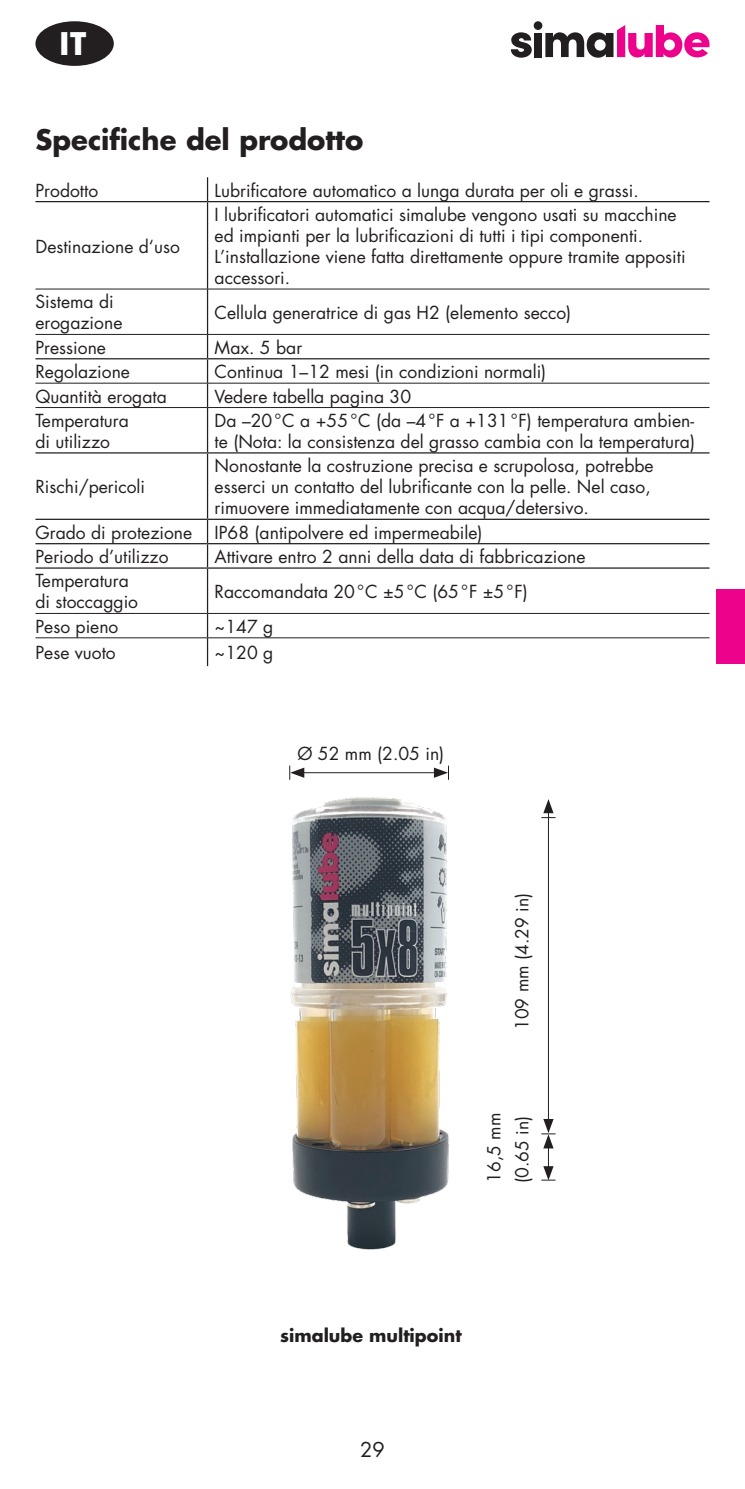
<style>
.page{position:relative;width:745px;height:1489px;background:#fff}
.page>*{position:absolute;margin:0;border:0;box-sizing:border-box;transform-origin:0 0}
.t1{font:700 30.25px "Futura Std";color:#fff}
.Titel_DE{font:700 27.5px "Futura Std";color:#231f20}
.t2{font:20px "Futura Std";color:#231f20}
.Lauftext_tda__7{font:17.5px/21px "Futura Std";color:#231f20}
.t3{font:700 17.5px "Futura Std";color:#231f20}
</style>
<div class="page">
<svg style="left:510px;top:32px;width:21px;height:26px"></svg>
<div style="left:534px;top:33px;width:7px;height:24px;background:#231f20"></div>
<div style="left:533px;top:21px;width:9px;height:9px;background:#231f20;border-radius:50%"></div>
<svg style="left:545px;top:25px;width:164px;height:33px"></svg>
<div style="left:35px;top:21px;width:79px;height:45px;background:#231f20;border-radius:50%"></div>
<div style="left:716px;top:589px;width:28px;height:74px;background:#ed028c"></div>
<svg style="left:207px;top:177px;width:1px;height:24px"></svg>
<hr style="left:35px;top:201px;width:172px;height:1px;background:#231f20">
<hr style="left:207px;top:201px;width:502px;height:1px;background:#231f20">
<hr style="left:207px;top:202px;width:1px;height:87px;background:#231f20">
<hr style="left:207px;top:289px;width:1px;height:45px;background:#231f20">
<hr style="left:35px;top:358px;width:172px;height:1px;background:#231f20">
<hr style="left:207px;top:358px;width:502px;height:1px;background:#231f20">
<svg style="left:207px;top:335px;width:1px;height:72px"></svg>
<hr style="left:207px;top:408px;width:1px;height:44px;background:#231f20">
<hr style="left:207px;top:453px;width:1px;height:65px;background:#231f20">
<hr style="left:35px;top:567px;width:172px;height:1px;background:#231f20">
<hr style="left:207px;top:567px;width:502px;height:1px;background:#231f20">
<hr style="left:207px;top:568px;width:1px;height:45px;background:#231f20">
<svg style="left:207px;top:614px;width:1px;height:52px"></svg>
<hr style="left:35px;top:288px;width:172px;height:1px;background:#231f20">
<hr style="left:207px;top:288px;width:502px;height:1px;background:#231f20">
<hr style="left:35px;top:334px;width:172px;height:1px;background:#231f20">
<hr style="left:207px;top:334px;width:502px;height:1px;background:#231f20">
<hr style="left:35px;top:383px;width:172px;height:1px;background:#231f20">
<hr style="left:207px;top:383px;width:502px;height:1px;background:#231f20">
<hr style="left:35px;top:407px;width:172px;height:1px;background:#231f20">
<hr style="left:207px;top:407px;width:502px;height:1px;background:#231f20">
<hr style="left:35px;top:613px;width:172px;height:1px;background:#231f20">
<hr style="left:207px;top:613px;width:502px;height:1px;background:#231f20">
<hr style="left:35px;top:637px;width:172px;height:1px;background:#231f20">
<hr style="left:207px;top:637px;width:502px;height:1px;background:#231f20">
<hr style="left:35px;top:452px;width:172px;height:1px;background:#231f20">
<hr style="left:207px;top:452px;width:502px;height:1px;background:#231f20">
<hr style="left:35px;top:518px;width:172px;height:2px;background:#231f20">
<hr style="left:207px;top:518px;width:502px;height:2px;background:#231f20">
<svg style="left:207px;top:520px;width:1px;height:47px"></svg>
<hr style="left:35px;top:543px;width:172px;height:1px;background:#231f20">
<hr style="left:207px;top:543px;width:502px;height:1px;background:#231f20">
<img style="left:291px;top:797px;width:158px;height:453px">
<hr style="left:300px;top:772px;width:138px;height:1px;background:#231f20">
<svg style="left:289px;top:765px;width:15px;height:14px"></svg>
<svg style="left:433px;top:765px;width:16px;height:14px"></svg>
<hr style="left:547px;top:809px;width:1px;height:313px;background:#231f20">
<svg style="left:541px;top:799px;width:14px;height:19px"></svg>
<svg style="left:541px;top:1118px;width:14px;height:62px"></svg>
<p class="t1" style="left:59px;top:23px;width:28px">IT</p>
<p class="Titel_DE" style="left:35px;top:122px;width:329px">Specifiche del prodotto</p>
<p class="Lauftext_tda__7" style="left:35px;top:180px;width:64px">Prodotto</p>
<p class="Lauftext_tda__7" style="left:214px;top:180px;width:425px">Lubrificatore automatico a lunga durata per oli e grassi.</p>
<p class="Lauftext_tda__7" style="left:35px;top:236px;width:146px">Destinazione d‘uso</p>
<p class="Lauftext_tda__7" style="left:214px;top:204px;width:472px">I lubrificatori automatici simalube vengono usati su macchine ed impianti per la lubrificazioni di tutti i tipi componenti.<br>L’installazione viene fatta direttamente oppure tramite appositi accessori.</p>
<p class="Lauftext_tda__7" style="left:35px;top:292px;width:88px">Sistema di erogazione</p>
<p class="Lauftext_tda__7" style="left:214px;top:302px;width:358px">Cellula generatrice di gas H2 (elemento secco)</p>
<p class="Lauftext_tda__7" style="left:35px;top:337px;width:72px">Pressione</p>
<p class="Lauftext_tda__7" style="left:214px;top:337px;width:89px">Max. 5 bar</p>
<p class="Lauftext_tda__7" style="left:35px;top:361px;width:96px">Regolazione</p>
<p class="Lauftext_tda__7" style="left:214px;top:361px;width:333px">Continua 1–12 mesi (in condizioni normali)</p>
<p class="Lauftext_tda__7" style="left:35px;top:386px;width:133px">Quantità erogata</p>
<p class="Lauftext_tda__7" style="left:214px;top:386px;width:198px">Vedere tabella pagina 30</p>
<p class="Lauftext_tda__7" style="left:35px;top:410px;width:95px">Temperatura di utilizzo</p>
<p class="Lauftext_tda__7" style="left:214px;top:410px;width:481px">Da –20°C a +55°C (da –4°F a +131°F) temperatura ambien&shy;te (Nota: la consistenza del grasso cambia con la temperatura)</p>
<p class="Lauftext_tda__7" style="left:35px;top:476px;width:111px">Rischi/pericoli</p>
<p class="Lauftext_tda__7" style="left:214px;top:455px;width:440px">Nonostante la costruzione precisa e scrupolosa, potrebbe esserci un contatto del lubrificante con la pelle. Nel caso, rimuovere immediatamente con acqua/detersivo.</p>
<p class="Lauftext_tda__7" style="left:35px;top:522px;width:158px">Grado di protezione</p>
<p class="Lauftext_tda__7" style="left:214px;top:522px;width:269px">IP68 (antipolvere ed impermeabile)</p>
<p class="Lauftext_tda__7" style="left:35px;top:546px;width:134px">Periodo d’utilizzo</p>
<p class="Lauftext_tda__7" style="left:214px;top:546px;width:372px">Attivare entro 2 anni della data di fabbricazione</p>
<p class="Lauftext_tda__7" style="left:35px;top:570px;width:104px">Temperatura di stoccaggio</p>
<p class="Lauftext_tda__7" style="left:214px;top:581px;width:314px">Raccomandata 20°C ±5°C (65°F ±5°F)</p>
<p class="Lauftext_tda__7" style="left:35px;top:616px;width:84px">Peso pieno</p>
<p class="Lauftext_tda__7" style="left:214px;top:616px;width:60px">~147 g</p>
<p class="Lauftext_tda__7" style="left:35px;top:642px;width:82px">Pese vuoto</p>
<p class="Lauftext_tda__7" style="left:214px;top:642px;width:60px">~120 g</p>
<p class="Lauftext_tda__7" style="left:297px;top:742px;width:148px">Ø 52 mm (2.05 in)</p>
<p class="Lauftext_tda__7" style="left:511px;top:1030px;width:138px;rotate:-90deg">109 mm (4.29 in)</p>
<p class="Lauftext_tda__7" style="left:483px;top:1182px;width:72px;rotate:-90deg">16,5 mm</p>
<p class="Lauftext_tda__7" style="left:511px;top:1182px;width:68px;rotate:-90deg">(0.65 in)</p>
<p class="t3" style="left:280px;top:1323px;width:183px">simalube multipoint</p>
<p class="t2" style="left:360px;top:1436px;width:26px">29</p>
</div>
